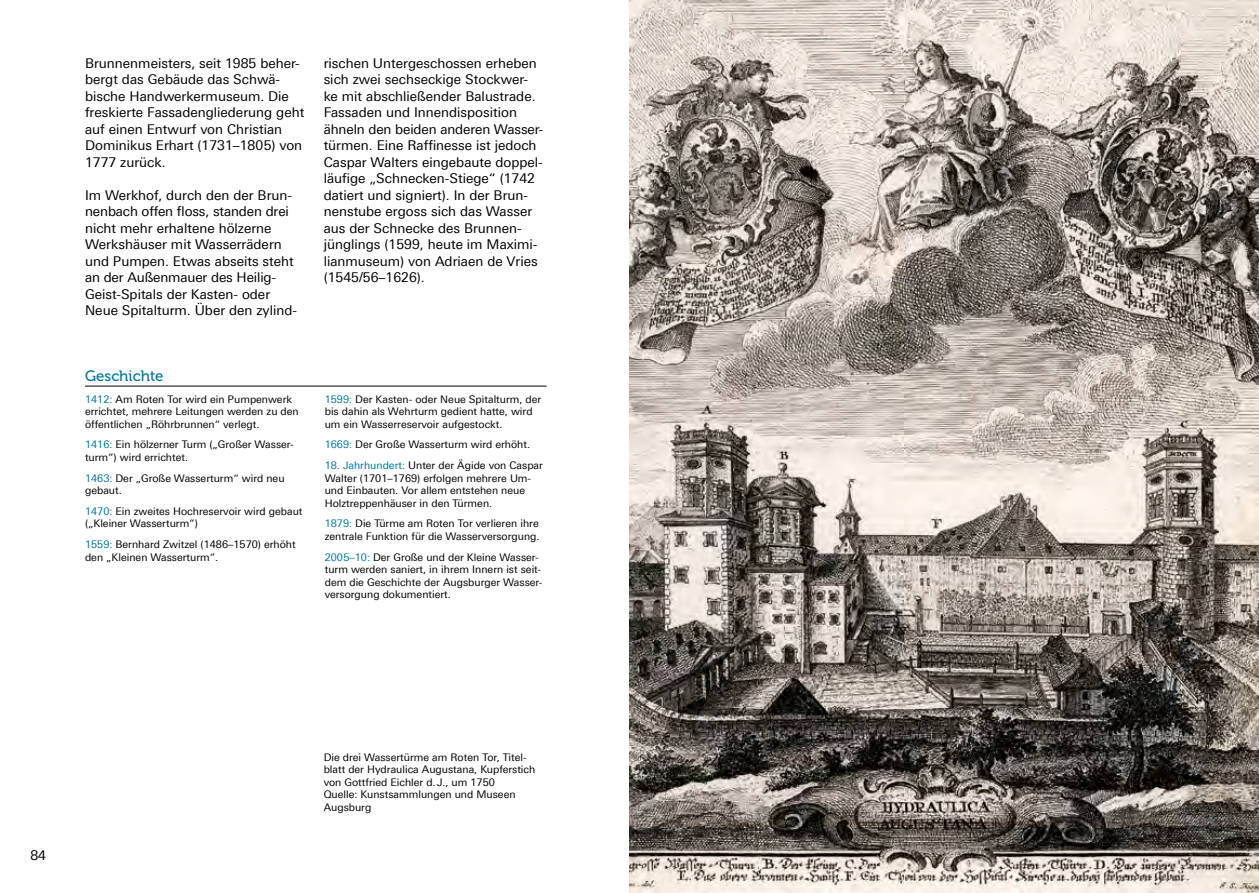
<style>
.page{position:relative;width:1259px;height:893px;background:#fff}
.page>*{position:absolute;margin:0;border:0;box-sizing:border-box;transform-origin:0 0}
.t1{font:15px "Museo 500";color:#00759d}
.t2{font:13.5px/16.5px "Univers For Augsburg";color:#000}
.t3{font:10.5px/12.6px "Univers For Augsburg";color:#000}
.s1{color:#00759d}
</style>
<div class="page">
<hr style="left:85px;top:386px;width:461px;height:1px;background:#000">
<img style="left:629px;top:0;width:630px;height:893px">
<p class="t2" style="left:85px;top:55px;width:221px">Brunnenmeisters, seit 1985 beher&shy;bergt das Gebäude das Schwä&shy;bische Handwerkermuseum. Die freskierte Fassadengliederung geht auf einen Entwurf von Christian<br>Dominikus Erhart (1731–1805) von<br>1777 zurück.</p>
<p class="t2" style="left:85px;top:187px;width:213px">Im Werkhof, durch den der Brun&shy;nenbach offen floss, standen drei nicht mehr erhaltene hölzerne<br>Werkshäuser mit Wasserrädern und Pumpen. Etwas abseits steht an der Außenmauer des Heilig-<br>Geist-Spitals der Kasten- oder<br>Neue Spitalturm. Über den zylind-</p>
<p class="t2" style="left:324px;top:55px;width:221px">rischen Untergeschossen erheben sich zwei sechseckige Stockwer&shy;ke mit abschließender Balustrade.<br>Fassaden und Innendisposition ähneln den beiden anderen Wasser&shy;türmen. Eine Raffinesse ist jedoch<br>Caspar Walters eingebaute doppel&shy;läufige „Schnecken-Stiege“ (1742 datiert und signiert). In der Brun&shy;nenstube ergoss sich das Wasser aus der Schnecke des Brunnen&shy;jünglings (1599, heute im Maximi&shy;lianmuseum) von Adriaen de Vries (1545/56–1626).</p>
<h1 class="t1" style="left:85px;top:368px;width:80px">Geschichte</h1>
<p class="t3" style="left:85px;top:393px;width:215px"><span class="s1">1412:</span> Am Roten Tor wird ein Pumpenwerk errichtet, mehrere Leitungen werden zu den öffentlichen „Röhrbrunnen“ verlegt.</p>
<p class="t3" style="left:85px;top:438px;width:210px"><span class="s1">1416:</span> Ein hölzerner Turm („Großer Wasser&shy;turm“) wird errichtet.</p>
<p class="t3" style="left:85px;top:472px;width:201px"><span class="s1">1463:</span> Der „Große Wasserturm“ wird neu gebaut.</p>
<p class="t3" style="left:85px;top:505px;width:219px"><span class="s1">1470:</span> Ein zweites Hochreservoir wird gebaut („Kleiner Wasserturm“)</p>
<p class="t3" style="left:85px;top:538px;width:212px"><span class="s1">1559:</span> Bernhard Zwitzel (1486–1570) erhöht den „Kleinen Wasserturm“.</p>
<p class="t3" style="left:325px;top:393px;width:218px"><span class="s1">1599:</span> Der Kasten- oder Neue Spitalturm, der bis dahin als Wehrturm gedient hatte, wird um ein Wasserreservoir aufgestockt.</p>
<p class="t3" style="left:325px;top:438px;width:207px"><span class="s1">1669:</span> Der Große Wasserturm wird erhöht.</p>
<p class="t3" style="left:325px;top:459px;width:220px"><span class="s1">18. Jahrhundert:</span> Unter der Ägide von Caspar Walter (1701–1769) erfolgen mehrere Um&shy;und Einbauten. Vor allem entstehen neue Holztreppenhäuser in den Türmen.</p>
<p class="t3" style="left:325px;top:517px;width:216px"><span class="s1">1879:</span> Die Türme am Roten Tor verlieren ihre zentrale Funktion für die Wasserversorgung.</p>
<p class="t3" style="left:325px;top:551px;width:219px"><span class="s1">2005–10:</span> Der Große und der Kleine Wasser&shy;turm werden saniert, in ihrem Innern ist seit&shy;dem die Geschichte der Augsburger Wasser&shy;versorgung dokumentiert.</p>
<p class="t2" style="left:30px;top:847px;width:17px">84</p>
<p class="t3" style="left:324px;top:750px;width:213px">Die drei Wassertürme am Roten Tor, Titel&shy;blatt der Hydraulica Augustana, Kupferstich von Gottfried Eichler d.J., um 1750<br>Quelle: Kunstsammlungen und Museen Augsburg</p>
</div>
